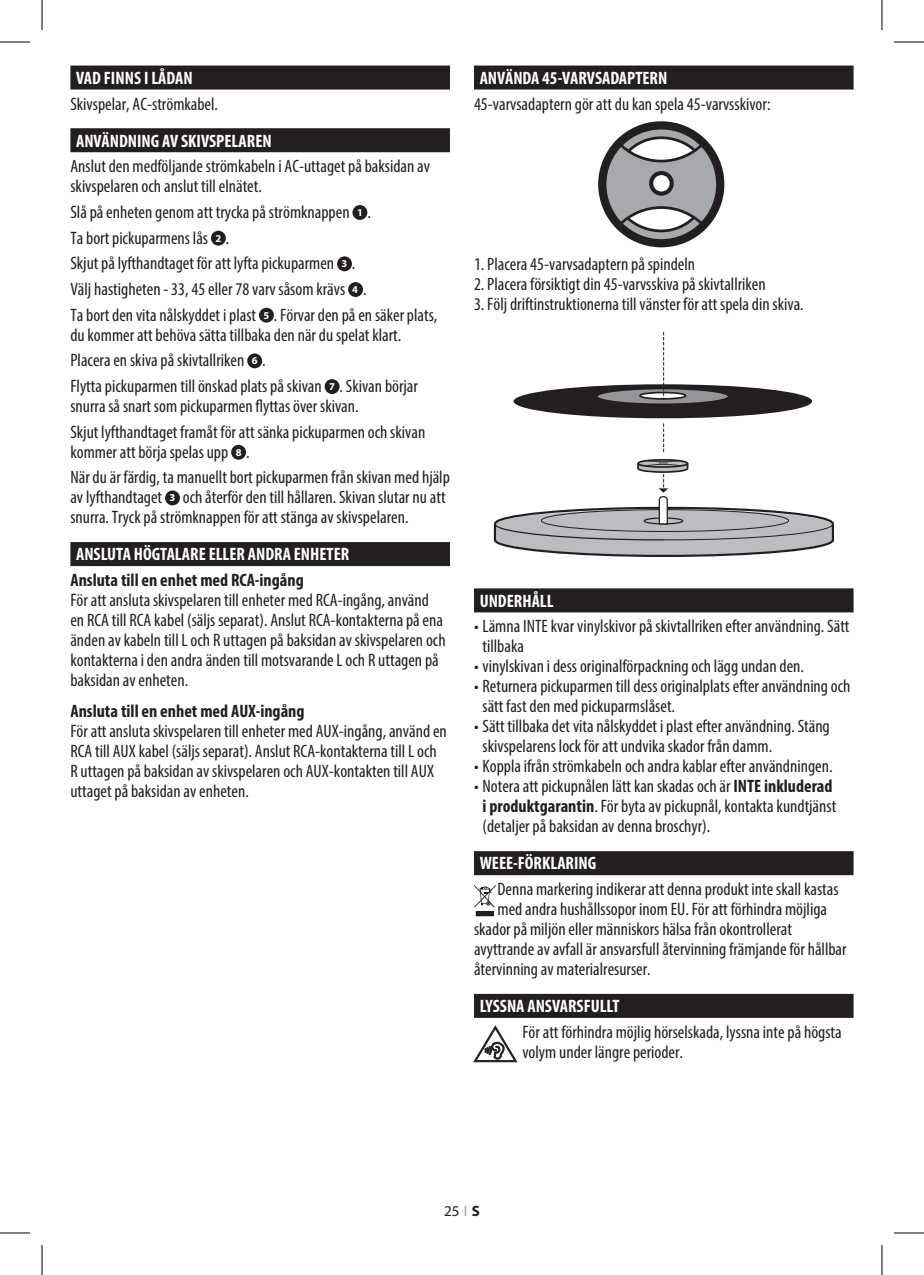
<style>
.page{position:relative;width:924px;height:1275px;background:#fff}
.page>*{position:absolute;margin:0;border:0;box-sizing:border-box;transform-origin:0 0}
.t1{font:condensed 18px/20px "Myriad Pro";color:#231f20}
.t2{font:700 condensed 18px "Myriad Pro";color:#fff}
.t3{font:700 condensed 18px "Myriad Pro";color:#231f20}
.t4{font:15px "Myriad Pro";color:#231f20}
.s1{font-weight:700;font-stretch:normal;font-size:10.6px;color:#fff}
.s2{font-weight:700}
.s3{font-stretch:condensed;color:#939598}
</style>
<div class="page">
<div style="left:70px;top:66px;width:380px;height:24px;background:#231f20"></div>
<div style="left:70px;top:128px;width:380px;height:24px;background:#231f20"></div>
<div style="left:70px;top:542px;width:380px;height:24px;background:#231f20"></div>
<div style="left:352px;top:205px;width:15px;height:15px;background:#231f20;border-radius:50%"></div>
<div style="left:211px;top:231px;width:15px;height:15px;background:#231f20;border-radius:50%"></div>
<div style="left:337px;top:256px;width:15px;height:15px;background:#231f20;border-radius:50%"></div>
<div style="left:348px;top:282px;width:15px;height:15px;background:#231f20;border-radius:50%"></div>
<div style="left:259px;top:308px;width:15px;height:15px;background:#231f20;border-radius:50%"></div>
<div style="left:247px;top:353px;width:15px;height:15px;background:#231f20;border-radius:50%"></div>
<div style="left:324px;top:379px;width:15px;height:15px;background:#231f20;border-radius:50%"></div>
<div style="left:231px;top:445px;width:15px;height:15px;background:#231f20;border-radius:50%"></div>
<div style="left:165px;top:490px;width:15px;height:15px;background:#231f20;border-radius:50%"></div>
<div style="left:474px;top:66px;width:379px;height:24px;background:#231f20"></div>
<div style="left:474px;top:588px;width:379px;height:24px;background:#231f20"></div>
<div style="left:474px;top:851px;width:379px;height:24px;background:#231f20"></div>
<div style="left:474px;top:994px;width:379px;height:24px;background:#231f20"></div>
<svg style="left:474px;top:885px;width:21px;height:31px"></svg>
<svg style="left:473px;top:1025px;width:44px;height:37px"></svg>
<svg style="left:598px;top:121px;width:126px;height:126px"></svg>
<div style="left:513px;top:384px;width:298px;height:34px;background:#231f20;border-radius:50%"></div>
<svg style="left:663px;top:423px;width:1px;height:29px"></svg>
<svg style="left:595px;top:332px;width:134px;height:72px"></svg>
<svg style="left:493px;top:459px;width:341px;height:98px"></svg>
<hr style="left:0;top:42px;width:30px;height:1px;background:#000">
<hr style="left:893px;top:42px;width:30px;height:1px;background:#000">
<hr style="left:0;top:1232px;width:30px;height:1px;background:#000">
<hr style="left:893px;top:1232px;width:30px;height:1px;background:#000">
<hr style="left:42px;top:0;width:1px;height:30px;background:#000">
<hr style="left:42px;top:1245px;width:1px;height:30px;background:#000">
<hr style="left:881px;top:0;width:1px;height:30px;background:#000">
<hr style="left:881px;top:1245px;width:1px;height:30px;background:#000">
<p class="t2" style="left:76px;top:67px;width:118px">VAD FINNS I LÅDAN</p>
<p class="t1" style="left:70px;top:93px;width:149px">Skivspelar, AC-strömkabel.</p>
<p class="t2" style="left:76px;top:129px;width:197px">ANVÄNDNING AV SKIVSPELAREN</p>
<p class="t1" style="left:70px;top:156px;width:361px">Anslut den medföljande strömkabeln i AC-uttaget på baksidan av skivspelaren och anslut till elnätet.</p>
<p class="t1" style="left:70px;top:199px;width:368px;line-height:25.6px">Slå på enheten genom att trycka på strömknappen <span class="s1">1</span> .<br>Ta bort pickuparmens lås <span class="s1">2</span> .<br>Skjut på lyfthandtaget för att lyfta pickuparmen <span class="s1">3</span> .<br>Välj hastigheten - 33, 45 eller 78 varv såsom krävs <span class="s1">4</span> .<br>Ta bort den vita nålskyddet i plast <span class="s1">5</span> . Förvar den på en säker plats,</p>
<p class="t1" style="left:70px;top:322px;width:349px;line-height:25.6px">du kommer att behöva sätta tillbaka den när du spelat klart.<br>Placera en skiva på skivtallriken <span class="s1">6</span> .<br>Flytta pickuparmen till önskad plats på skivan <span class="s1">7</span> . Skivan börjar</p>
<p class="t1" style="left:70px;top:393px;width:356px;line-height:25.6px">snurra så snart som pickuparmen flyttas över skivan.<br>Skjut lyfthandtaget framåt för att sänka pickuparmen och skivan</p>
<p class="t1" style="left:70px;top:439px;width:381px;line-height:25.6px">kommer att börja spelas upp <span class="s1">8</span> .<br>När du är färdig, ta manuellt bort pickuparmen från skivan med hjälp</p>
<p class="t1" style="left:70px;top:487px;width:376px">av lyfthandtaget <span class="s1">3</span> och återför den till hållaren. Skivan slutar nu att snurra. Tryck på strömknappen för att stänga av skivspelaren.</p>
<p class="t2" style="left:76px;top:543px;width:274px">ANSLUTA HÖGTALARE ELLER ANDRA ENHETER</p>
<p class="t3" style="left:70px;top:569px;width:235px">Ansluta till en enhet med RCA-ingång</p>
<p class="t1" style="left:70px;top:590px;width:376px">För att ansluta skivspelaren till enheter med RCA-ingång, använd en RCA till RCA kabel (säljs separat). Anslut RCA-kontakterna på ena änden av kabeln till L och R uttagen på baksidan av skivspelaren och kontakterna i den andra änden till motsvarande L och R uttagen på baksidan av enheten.</p>
<p class="t3" style="left:70px;top:700px;width:235px">Ansluta till en enhet med AUX-ingång</p>
<p class="t1" style="left:70px;top:721px;width:378px">För att ansluta skivspelaren till enheter med AUX-ingång, använd en RCA till AUX kabel (säljs separat). Anslut RCA-kontakterna till L och R uttagen på baksidan av skivspelaren och AUX-kontakten till AUX uttaget på baksidan av enheten.</p>
<p class="t2" style="left:479px;top:67px;width:189px">ANVÄNDA 45-VARVSADAPTERN</p>
<p class="t1" style="left:474px;top:93px;width:298px">45-varvsadaptern gör att du kan spela 45-varvsskivor:</p>
<p class="t1" style="left:474px;top:253px;width:222px">1. Placera 45-varvsadaptern på spindeln</p>
<p class="t1" style="left:474px;top:273px;width:293px">2. Placera försiktigt din 45-varvsskiva på skivtallriken</p>
<p class="t1" style="left:474px;top:293px;width:331px">3. Följ driftinstruktionerna till vänster för att spela din skiva.</p>
<p class="t2" style="left:479px;top:589px;width:75px">UNDERHÅLL</p>
<p class="t1" style="left:482px;top:616px;width:368px;text-indent:-8px">• Lämna INTE kvar vinylskivor på skivtallriken efter användning. Sätt tillbaka</p>
<p class="t1" style="left:474px;top:656px;width:331px">• vinylskivan i dess originalförpackning och lägg undan den.</p>
<p class="t1" style="left:482px;top:676px;width:369px;text-indent:-8px">• Returnera pickuparmen till dess originalplats efter användning och sätt fast den med pickuparmslåset.</p>
<p class="t1" style="left:482px;top:716px;width:348px;text-indent:-8px">• Sätt tillbaka det vita nålskyddet i plast efter användning. Stäng skivspelarens lock för att undvika skador från damm.</p>
<p class="t1" style="left:474px;top:756px;width:360px">• Koppla ifrån strömkabeln och andra kablar efter användningen.</p>
<p class="t1" style="left:482px;top:776px;width:355px;text-indent:-8px">• Notera att pickupnålen lätt kan skadas och är <span class="s2">INTE inkluderad i produktgarantin</span>. För byta av pickupnål, kontakta kundtjänst (detaljer på baksidan av denna broschyr).</p>
<p class="t2" style="left:479px;top:852px;width:118px">WEEE-FÖRKLARING</p>
<p class="t1" style="left:497px;top:879px;width:342px">Denna markering indikerar att denna produkt inte skall kastas</p>
<p class="t1" style="left:497px;top:899px;width:331px">med andra hushållssopor inom EU. För att förhindra möjliga</p>
<p class="t1" style="left:474px;top:919px;width:319px">skador på miljön eller människors hälsa från okontrollerat</p>
<p class="t1" style="left:474px;top:939px;width:374px">avyttrande av avfall är ansvarsfull återvinning främjande för hållbar</p>
<p class="t1" style="left:474px;top:959px;width:178px">återvinning av materialresurser.</p>
<p class="t2" style="left:479px;top:995px;width:141px">LYSSNA ANSVARSFULLT</p>
<p class="t1" style="left:522px;top:1021px;width:321px">För att förhindra möjlig hörselskada, lyssna inte på högsta volym under längre perioder.</p>
<p class="t4" style="left:444px;top:1201px;width:37px">25 <span class="s3">I</span> <span class="s2">S</span></p>
</div>
